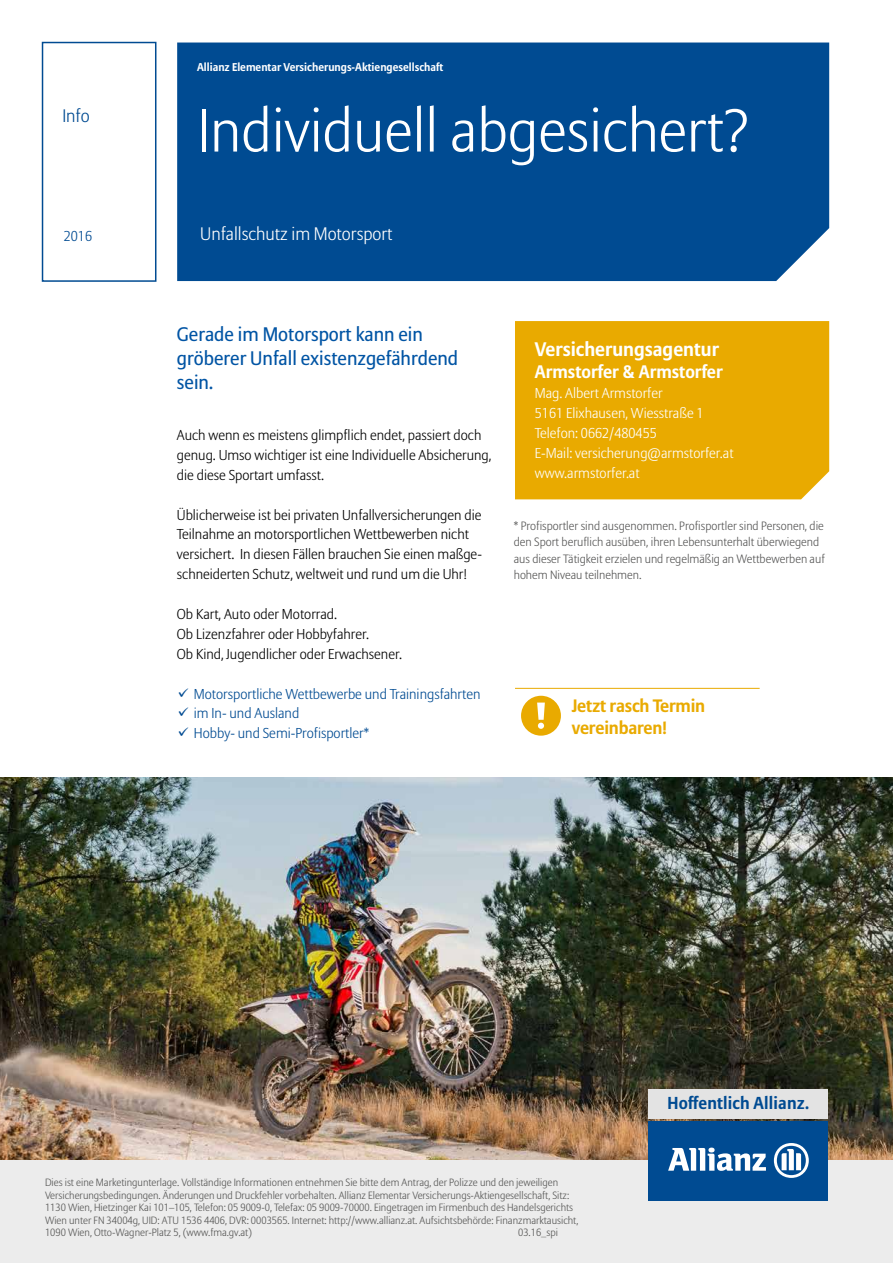
<style>
.page{position:relative;width:893px;height:1263px;background:#fff}
.page>*{position:absolute;margin:0;border:0;box-sizing:border-box;transform-origin:0 0}
.t1{font:300 60px "Allianz Sans";color:#fff}
.t2{font:19.5px/24px "Allianz Sans";color:#0054a4}
.t3{font:700 19.5px "Allianz Sans";color:#fff}
.t4{font:300 18px "Allianz Sans";color:#fff}
.t5{font:700 18px "Allianz Sans";color:#fff}
.t6{font:300 18px "Allianz Sans";color:#004b92}
.t7{font:700 17.85px/22.4px "Allianz Sans";letter-spacing:-.01em;color:#e9aa00}
.t8{font:700 17.25px "Allianz Sans";letter-spacing:.01em;color:#004b92}
.t9{font:300 14.25px/20px "Allianz Sans";color:#000}
.t10{font:300 14.25px/20px "Allianz Sans";color:#fff}
.t11{font:300 14.25px "Allianz Sans";color:#004b92}
.t12{font:300 12px/16.5px "Allianz Sans";color:#565655}
.t13{font:700 11.25px "Allianz Sans";color:#fff}
.t14{font:300 10.5px/12.6px "Allianz Sans";color:#565655}
</style>
<div class="page">
<img style="left:0;top:778px;width:893px;height:383px">
<div style="left:42px;top:42px;width:114px;height:240px;border:2px solid #004b92"></div>
<div style="left:177px;top:43px;width:652px;height:238px;background:#004b92"></div>
<div style="left:515px;top:321px;width:314px;height:178px;background:#e9aa00"></div>
<div style="left:521px;top:696px;width:40px;height:40px;background:#e9aa00;border-radius:50%"></div>
<svg style="left:537px;top:702px;width:8px;height:27px"></svg>
<hr style="left:515px;top:688px;width:245px;height:1px;background:#e9aa00">
<div style="left:0;top:1161px;width:893px;height:102px;background:#ececec"></div>
<div style="left:649px;top:1121px;width:179px;height:80px;background:#004b92"></div>
<svg style="left:668px;top:1147px;width:98px;height:24px"></svg>
<svg style="left:774px;top:1143px;width:35px;height:35px"></svg>
<div style="left:649px;top:1089px;width:179px;height:29px;background:#e3e3e3"></div>
<h3 class="t6" style="left:62px;top:105px;width:29px">Info</h3>
<p class="t13" style="left:197px;top:60px;width:248px">Allianz Elementar Versicherungs-Aktiengesellschaft</p>
<h1 class="t1" style="left:197px;top:95px;width:554px">Individuell abgesichert?</h1>
<h3 class="t11" style="left:64px;top:227px;width:30px">2016</h3>
<h3 class="t4" style="left:200px;top:223px;width:194px">Unfallschutz im Motorsport</h3>
<h2 class="t2" style="left:177px;top:322px;width:283px">Gerade im Motorsport kann ein gröberer Unfall existenzgefährdend sein.</h2>
<h3 class="t9" style="left:177px;top:426px;width:316px">Auch wenn es meistens glimpflich endet, passiert doch genug. Umso wichtiger ist eine Individuelle Absicherung, die diese Sportart umfasst.</h3>
<h3 class="t9" style="left:177px;top:505px;width:307px">Üblicherweise ist bei privaten Unfallversicherungen die Teilnahme an motorsportlichen Wettbewerben nicht versichert. In diesen Fällen brauchen Sie einen maßge&shy;schneiderten Schutz, weltweit und rund um die Uhr!</h3>
<h3 class="t9" style="left:177px;top:605px;width:227px">Ob Kart, Auto oder Motorrad.<br>Ob Lizenzfahrer oder Hobbyfahrer.<br>Ob Kind, Jugendlicher oder Erwachsener.</h3>
<h3 class="t11" style="left:177px;top:685px;width:305px">✓ Motorsportliche Wettbewerbe und Trainingsfahrten</h3>
<h3 class="t11" style="left:177px;top:705px;width:124px">✓ im In- und Ausland</h3>
<h3 class="t11" style="left:177px;top:725px;width:194px">✓ Hobby- und Semi-Profisportler*</h3>
<h2 class="t3" style="left:535px;top:337px;width:186px">Versicherungsagentur</h2>
<h3 class="t5" style="left:535px;top:361px;width:189px">Armstorfer &amp; Armstorfer</h3>
<h3 class="t10" style="left:535px;top:384px;width:200px">Mag. Albert Armstorfer<br>5161 Elixhausen, Wiesstraße 1<br>Telefon: 0662/480455<br>E-Mail: versicherung@armstorfer.at www.armstorfer.at</h3>
<p class="t12" style="left:514px;top:518px;width:312px">* Profisportler sind ausgenommen. Profisportler sind Personen, die den Sport beruflich ausüben, ihren Lebensunterhalt überwiegend aus dieser Tätigkeit erzielen und regelmäßig an Wettbewerben auf hohem Niveau teilnehmen.</p>
<h3 class="t7" style="left:572px;top:695px;width:135px">Jetzt rasch Termin vereinbaren!</h3>
<h3 class="t8" style="left:667px;top:1092px;width:144px">Hoffentlich Allianz.</h3>
<p class="t14" style="left:45px;top:1176px;width:535px">Dies ist eine Marketingunterlage. Vollständige Informationen entnehmen Sie bitte dem Antrag, der Polizze und den jeweiligen Versicherungsbedingungen. Änderungen und Druckfehler vorbehalten. Allianz Elementar Versicherungs-Aktiengesellschaft, Sitz:<br>1130 Wien, Hietzinger Kai 101–105, Telefon: 05 9009-0, Telefax: 05 9009-70000. Eingetragen im Firmenbuch des Handelsgerichts Wien unter FN 34004g, UID: ATU 1536 4406, DVR: 0003565. Internet: http://www.allianz.at. Aufsichtsbehörde: Finanzmarktausicht, 1090 Wien, Otto-Wagner-Platz 5, (www.fma.gv.at)</p>
<p class="t14" style="left:518px;top:1227px;width:41px">03.16_spi</p>
</div>
